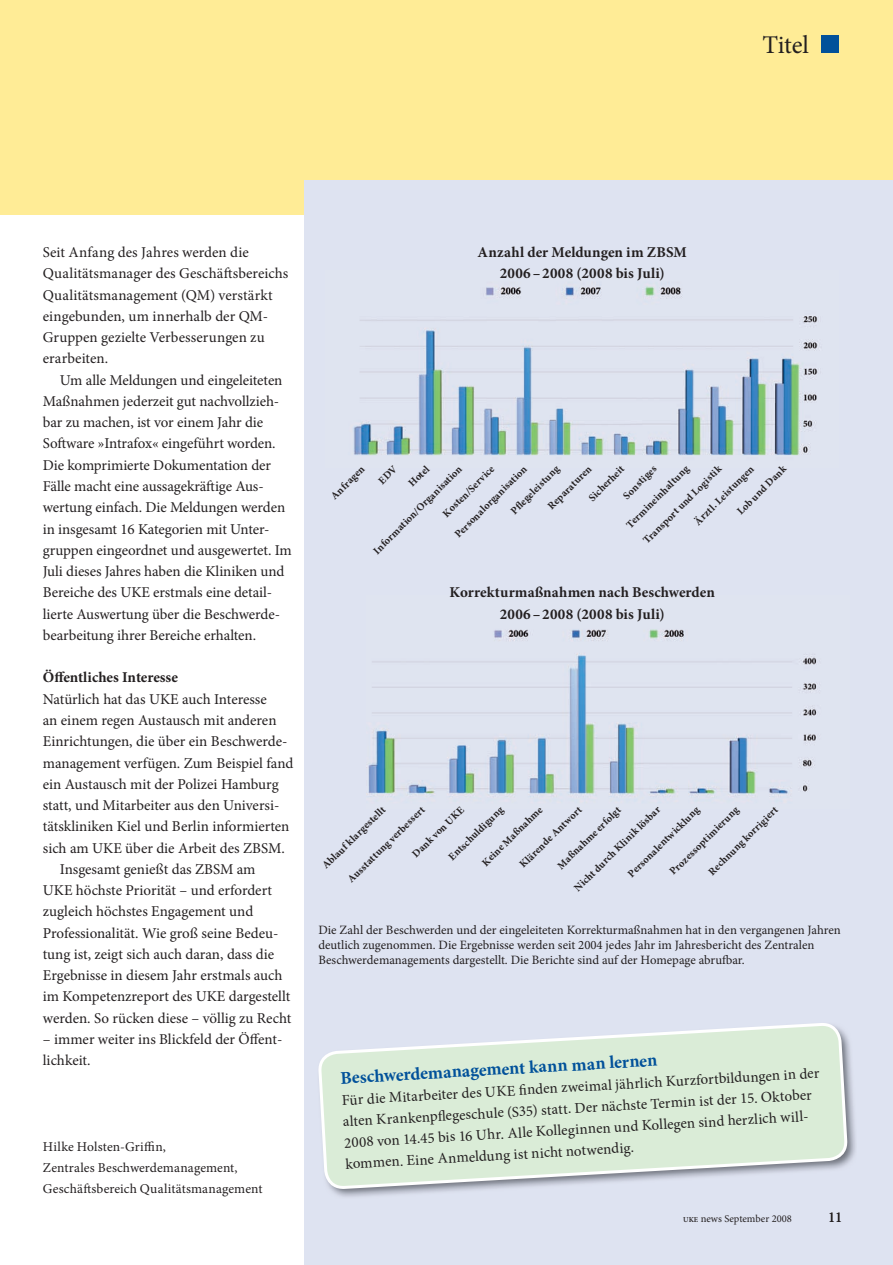
<style>
.page{position:relative;width:893px;height:1265px;background:#fff}
.page>*{position:absolute;margin:0;border:0;box-sizing:border-box;transform-origin:0 0}
.t1{font:25.5px "Minion Pro";letter-spacing:-.015em;color:#231f20}
.t2{font:700 18px "Minion Pro";color:#01519a}
.t3{font:15px/21.3px "Minion Pro";letter-spacing:-.005em;color:#231f20}
.t4{font:700 15px/21.3px "Minion Pro";letter-spacing:.005em;color:#231f20;text-align:center}
.t5{font:13.5px/21.3px "Minion Pro";letter-spacing:.01em;color:#231f20}
.t6{font:12.75px/15px "Minion Pro";color:#231f20}
.t7{font:700 10.5px "Minion Pro";color:#231f20}
.t8{font:10.5px "Minion Pro";color:#231f20}
.s1{font-weight:600;font-size:7.5px}
</style>
<div class="page">
<div style="left:0;top:0;width:892px;height:214px;background:#ffec96"></div>
<hr style="left:0;top:958px;width:1px;height:306px;background:#c3cbe4">
<div style="left:304px;top:180px;width:588px;height:1084px;background:#dee3f1"></div>
<hr style="left:0;top:236px;width:1px;height:276px;background:#dee3f1">
<img style="left:353px;top:286px;width:465px;height:170px">
<div style="left:821px;top:36px;width:17px;height:17px;background:#01519a"></div>
<img style="left:367px;top:629px;width:451px;height:168px">
<img style="left:318px;top:1035px;width:538px;height:130px">
<svg style="left:319px;top:1023px;width:527px;height:174px"></svg>
<h1 class="t1" style="left:762px;top:28px;width:48px">Titel</h1>
<p class="t3" style="left:43px;top:242px;width:247px">Seit Anfang des Jahres werden die<br>Qualitäts manager des Geschäftsbereichs<br>Qualitätsmanagement (QM) verstärkt eingebunden, um innerhalb der QM-<br>Gruppen gezielte Verbesserungen zu erarbeiten.</p>
<p class="t3" style="left:43px;top:369px;width:250px;text-indent:17px">Um alle Meldungen und eingeleiteten Maßnahmen jederzeit gut nachvollzieh&shy;bar zu machen, ist vor einem Jahr die Software »Intrafox« eingeführt worden.<br>Die komprimierte Dokumentation der Fälle macht eine aussagekräftige Aus&shy;wertung einfach. Die Meldungen werden in insgesamt 16 Kategorien mit Unter&shy;gruppen eingeordnet und ausgewertet. Im Juli dieses Jahres haben die Kliniken und Bereiche des UKE erstmals eine detail&shy;lierte Auswertung über die Beschwerde&shy;bearbeitung ihrer Bereiche erhalten.</p>
<p class="t4" style="left:43px;top:666px;width:137px">Öffentliches Interesse</p>
<p class="t3" style="left:43px;top:688px;width:225px">Natürlich hat das UKE auch Interesse</p>
<p class="t3" style="left:43px;top:709px;width:235px">an einem regen Austausch mit anderen</p>
<p class="t3" style="left:43px;top:730px;width:246px">Einrichtungen, die über ein Beschwerde-</p>
<p class="t3" style="left:43px;top:752px;width:252px">management verfügen. Zum Beispiel fand</p>
<p class="t3" style="left:43px;top:773px;width:237px">ein Austausch mit der Polizei Hamburg</p>
<p class="t3" style="left:43px;top:794px;width:238px">statt, und Mitarbeiter aus den Universi-</p>
<p class="t3" style="left:43px;top:815px;width:248px">tätskliniken Kiel und Berlin informierten</p>
<p class="t3" style="left:43px;top:837px;width:243px">sich am UKE über die Arbeit des ZBSM.</p>
<p class="t3" style="left:60px;top:858px;width:197px">Insgesamt genießt das ZBSM am</p>
<p class="t3" style="left:43px;top:879px;width:230px">UKE höchste Priorität – und erfordert</p>
<p class="t3" style="left:43px;top:900px;width:212px">zugleich höchstes Engagement und</p>
<p class="t3" style="left:43px;top:922px;width:237px">Profes sionali tät. Wie groß seine Bedeu-</p>
<p class="t3" style="left:43px;top:943px;width:233px">tung ist, zeigt sich auch daran, dass die</p>
<p class="t3" style="left:43px;top:964px;width:241px">Ergebnisse in diesem Jahr erstmals auch</p>
<p class="t3" style="left:43px;top:985px;width:249px">im Kompetenz report des UKE dargestellt</p>
<p class="t3" style="left:43px;top:1007px;width:250px">werden. So rücken diese – völlig zu Recht</p>
<p class="t3" style="left:43px;top:1028px;width:241px">– immer weiter ins Blickfeld der Öffent&shy;lichkeit.</p>
<p class="t5" style="left:43px;top:1135px;width:221px">Hilke Holsten-Griffin,<br>Zentrales Beschwerde management,<br>Geschäftsbereich Qualitätsmanagement</p>
<p class="t4" style="left:477px;top:241px;width:211px">Anzahl der Meldungen im ZBSM<br>2006 – 2008 (2008 bis Juli)</p>
<p class="t7" style="left:733px;top:507px;width:66px;rotate:-45deg">Lob und Dank</p>
<p class="t7" style="left:639px;top:536px;width:107px;rotate:-45deg">Transport und Logistik</p>
<p class="t7" style="left:327px;top:492px;width:45px;rotate:-45deg">Anfragen</p>
<p class="t7" style="left:405px;top:479px;width:27px;rotate:-45deg">Hotel</p>
<p class="t7" style="left:585px;top:494px;width:47px;rotate:-45deg">Sicherheit</p>
<p class="t7" style="left:507px;top:507px;width:65px;rotate:-45deg">Pfl egeleistung</p>
<p class="t7" style="left:622px;top:521px;width:85px;rotate:-45deg">Termineinhaltung</p>
<p class="t7" style="left:690px;top:518px;width:81px;rotate:-45deg">Ärztl. Leistungen</p>
<p class="t7" style="left:451px;top:530px;width:99px;rotate:-45deg">Personalorganisation</p>
<p class="t7" style="left:370px;top:547px;width:122px;rotate:-45deg">Information/Organisation</p>
<p class="t7" style="left:544px;top:502px;width:59px;rotate:-45deg">Reparaturen</p>
<p class="t7" style="left:439px;top:510px;width:70px;rotate:-45deg">Kosten/Service</p>
<p class="t7" style="left:619px;top:492px;width:44px;rotate:-45deg">Sonstiges</p>
<p class="t4" style="left:449px;top:581px;width:267px">Korrekturmaßnahmen nach Beschwerden<br>2006 – 2008 (2008 bis Juli)</p>
<p class="t7" style="left:408px;top:850px;width:70px;rotate:-44deg">Dank von UKE</p>
<p class="t7" style="left:318px;top:861px;width:86px;rotate:-44deg">Ablauf klargestellt</p>
<p class="t7" style="left:553px;top:861px;width:86px;rotate:-44deg">Maßnahme erfolgt</p>
<p class="t7" style="left:343px;top:874px;width:105px;rotate:-44deg">Ausstattung verbessert</p>
<p class="t7" style="left:515px;top:860px;width:84px;rotate:-44deg">Klärende Antwort</p>
<p class="t7" style="left:704px;top:867px;width:95px;rotate:-44deg">Rechnung korrigiert</p>
<p class="t7" style="left:624px;top:869px;width:97px;rotate:-44deg">Personalentwicklung</p>
<p class="t7" style="left:665px;top:867px;width:94px;rotate:-44deg">Prozessoptimierung</p>
<p class="t7" style="left:445px;top:852px;width:74px;rotate:-44deg">Entschuldigung</p>
<p class="t7" style="left:570px;top:883px;width:118px;rotate:-44deg">Nicht durch Klinik lösbar</p>
<p class="t7" style="left:478px;top:858px;width:82px;rotate:-44deg">Keine Maßnahme</p>
<p class="t6" style="left:318px;top:922px;width:524px">Die Zahl der Beschwerden und der eingeleiteten Korrekturmaßnahmen hat in den vergangenen Jahren deutlich zugenommen. Die Ergebnisse werden seit 2004 jedes Jahr im Jahresbericht des Zentralen<br>Beschwerdemanagements dargestellt. Die Berichte sind auf der Homepage abrufbar.</p>
<p class="t2" style="left:339px;top:1064px;width:319px;rotate:-3deg">Beschwerdemanagement kann man lernen</p>
<p class="t3" style="left:341px;top:1088px;width:479px;rotate:-3deg">Für die Mitarbeiter des UKE fi nden zweimal jährlich Kurzfortbildungen in der alten Krankenpfl egeschule (S35) statt. Der nächste Termin ist der 15. Oktober 2008 von 14.45 bis 16 Uhr. Alle Kolleginnen und Kollegen sind herzlich will&shy;kommen. Eine Anmeldung ist nicht notwendig.</p>
<p class="t8" style="left:683px;top:1211px;width:110px"><span class="s1">UKE</span> news September 2008</p>
<p class="t3" style="left:827px;top:1206px;width:16px">11</p>
</div>
